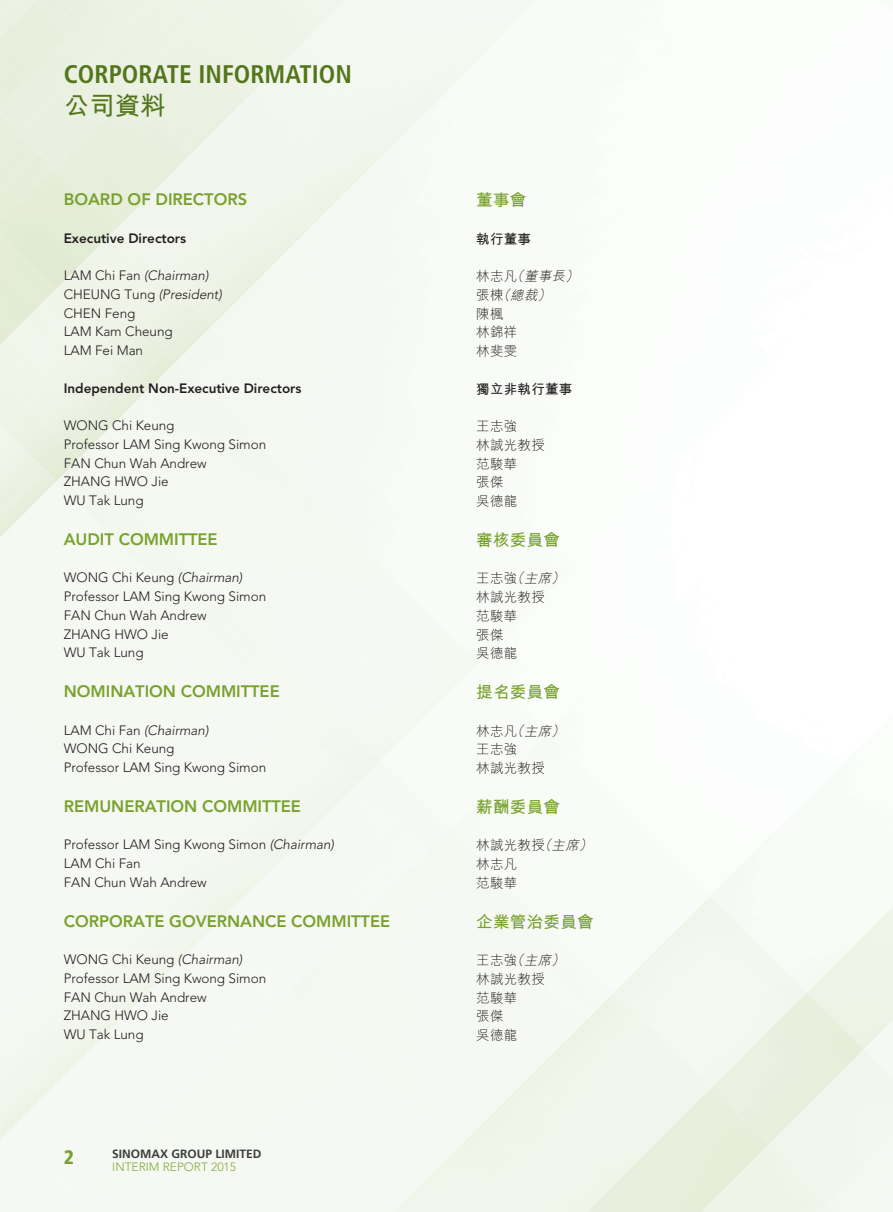
<style>
.page{position:relative;width:893px;height:1212px;background:#fff}
.page>*{position:absolute;margin:0;border:0;box-sizing:border-box;transform-origin:0 0}
.t1{font:700 condensed 25.5px "Frutiger LT Std";color:#53761d}
.t2{font:700 25.5px "M Hei HK";color:#53761d}
.t3{font:900 condensed 19.5px "Frutiger LT Std";color:#78a22d}
.t4{font:800 16.5px "Avenir LT Std";letter-spacing:-.005em;color:#78a22d}
.t5{font:700 16.5px "M Hei HK";letter-spacing:.02em;color:#78a22d}
.t6{font:300 13.5px/18.8px "Avenir LT Std";letter-spacing:-.005em;color:#231f20}
.t7{font:300 13.5px/18.8px "M Hei HK";letter-spacing:.02em;color:#231f20}
.t8{font:800 13.5px "Avenir LT Std";letter-spacing:-.005em;color:#231f20}
.t9{font:700 13.5px "M Hei HK";letter-spacing:.02em;color:#231f20}
.t10{font:700 12px "Frutiger LT Std";color:#3e3e3f}
.t11{font:300 12px "Avenir LT Std";color:#84a93d}
.s1{font-style:italic}
</style>
<div class="page">
<h1 class="t1" style="left:64px;top:59px;width:290px">CORPORATE INFORMATION</h1>
<h1 class="t2" style="left:64px;top:87px;width:103px">公司資料</h1>
<p class="t4" style="left:64px;top:190px;width:185px">BOARD OF DIRECTORS</p>
<p class="t8" style="left:64px;top:230px;width:124px">Executive Directors</p>
<p class="t6" style="left:64px;top:266px;width:160px">LAM Chi Fan <span class="s1">(Chairman)<br></span>CHEUNG Tung <span class="s1">(President)<br></span>CHEN Feng<br>LAM Kam Cheung<br>LAM Fei Man</p>
<p class="t8" style="left:64px;top:380px;width:239px">Independent Non-Executive Directors</p>
<p class="t6" style="left:64px;top:416px;width:204px">WONG Chi Keung<br>Professor LAM Sing Kwong Simon<br>FAN Chun Wah Andrew<br>ZHANG HWO Jie<br>WU Tak Lung</p>
<p class="t4" style="left:64px;top:529px;width:155px">AUDIT COMMITTEE</p>
<p class="t6" style="left:64px;top:568px;width:204px">WONG Chi Keung <span class="s1">(Chairman)<br></span>Professor LAM Sing Kwong Simon<br>FAN Chun Wah Andrew<br>ZHANG HWO Jie<br>WU Tak Lung</p>
<p class="t4" style="left:64px;top:682px;width:217px">NOMINATION COMMITTEE</p>
<p class="t6" style="left:64px;top:721px;width:204px">LAM Chi Fan <span class="s1">(Chairman)<br></span>WONG Chi Keung<br>Professor LAM Sing Kwong Simon</p>
<p class="t4" style="left:64px;top:796px;width:239px">REMUNERATION COMMITTEE</p>
<p class="t6" style="left:64px;top:835px;width:272px">Professor LAM Sing Kwong Simon <span class="s1">(Chairman)<br></span>LAM Chi Fan<br>FAN Chun Wah Andrew</p>
<p class="t4" style="left:64px;top:911px;width:328px">CORPORATE GOVERNANCE COMMITTEE</p>
<p class="t6" style="left:64px;top:950px;width:204px">WONG Chi Keung <span class="s1">(Chairman)<br></span>Professor LAM Sing Kwong Simon<br>FAN Chun Wah Andrew<br>ZHANG HWO Jie<br>WU Tak Lung</p>
<h2 class="t3" style="left:64px;top:1145px;width:12px">2</h2>
<p class="t10" style="left:112px;top:1146px;width:151px">SINOMAX GROUP LIMITED</p>
<p class="t11" style="left:112px;top:1160px;width:125px">INTERIM REPORT 2015</p>
<p class="t5" style="left:476px;top:188px;width:52px">董事會</p>
<p class="t9" style="left:476px;top:229px;width:56px">執行董事</p>
<p class="t7" style="left:476px;top:267px;width:107px">林志凡<span class="s1">（董事長）</span>張棟<span class="s1">（總裁）<br></span>陳楓<br>林錦祥<br>林斐雯</p>
<p class="t9" style="left:476px;top:379px;width:98px">獨立非執行董事</p>
<p class="t7" style="left:476px;top:417px;width:70px">王志強<br>林誠光教授范駿華<br>張傑<br>吳德龍</p>
<p class="t5" style="left:476px;top:528px;width:85px">審核委員會</p>
<p class="t7" style="left:476px;top:569px;width:93px">王志強<span class="s1">（主席）</span>林誠光教授<br>范駿華<br>張傑<br>吳德龍</p>
<p class="t5" style="left:476px;top:680px;width:85px">提名委員會</p>
<p class="t7" style="left:476px;top:721px;width:93px">林志凡<span class="s1">（主席）</span>王志強<br>林誠光教授</p>
<p class="t5" style="left:476px;top:795px;width:85px">薪酬委員會</p>
<p class="t7" style="left:476px;top:836px;width:120px">林誠光教授<span class="s1">（主席）</span>林志凡<br>范駿華</p>
<p class="t5" style="left:476px;top:910px;width:119px">企業管治委員會</p>
<p class="t7" style="left:476px;top:951px;width:93px">王志強<span class="s1">（主席）</span>林誠光教授<br>范駿華<br>張傑<br>吳德龍</p>
</div>
